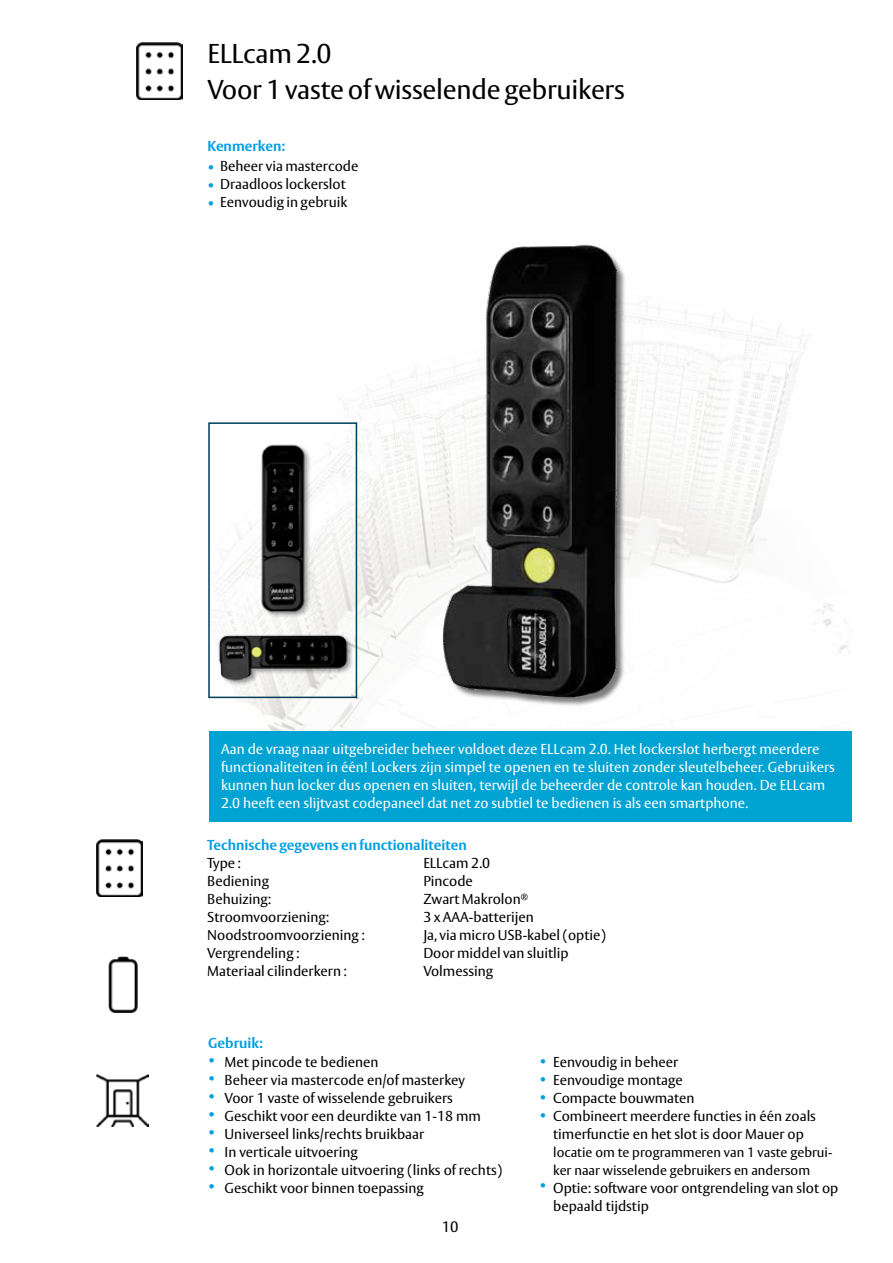
<style>
.page{position:relative;width:893px;height:1263px;background:#fff}
.page>*{position:absolute;margin:0;border:0;box-sizing:border-box;transform-origin:0 0}
.t1{font:27px/36px "ASSA Vesta";letter-spacing:-.01em;color:#000}
.t2{font:15px "ASSA Vesta";color:#000}
.t3{font:14.25px/18px "ASSA Vesta";color:#000}
.t4{font:14.25px/18px "ASSA Vesta";color:#fff}
.t5{font:700 14.25px "ASSA Vesta";color:#009fe3}
.t6{font:italic 14.25px/18px "ASSA Vesta";color:#009fe3;text-align:justify}
.t7{font:13.5px/18px "ASSA Vesta";color:#000}
.s1{font-style:italic;color:#009fe3}
</style>
<div class="page">
<img style="left:208px;top:312px;width:640px;height:419px">
<div style="left:208px;top:422px;width:149px;height:276px;border:2px solid #003f59"></div>
<img style="left:404px;top:244px;width:259px;height:478px">
<img style="left:109px;top:956px;width:29px;height:56px">
<img style="left:97px;top:1075px;width:52px;height:52px">
<img style="left:246px;top:441px;width:73px;height:181px">
<div style="left:219px;top:634px;width:135px;height:52px;background:#000;opacity:.4"></div>
<img style="left:210px;top:626px;width:146px;height:58px">
<div style="left:209px;top:731px;width:642px;height:91px;background:#00a3d2"></div>
<img style="left:137px;top:43px;width:46px;height:56px">
<img style="left:96px;top:839px;width:46px;height:57px">
<h1 class="t1" style="left:207px;top:37px;width:419px">ELLcam 2.0<br>Voor 1 vaste of wisselende gebruikers</h1>
<p class="t5" style="left:207px;top:138px;width:79px">Kenmerken:</p>
<p class="t3" style="left:207px;top:157px;width:152px"><span class="s1">•</span> Beheer via mastercode</p>
<p class="t3" style="left:207px;top:175px;width:140px"><span class="s1">•</span> Draadloos lockerslot</p>
<p class="t3" style="left:207px;top:193px;width:141px"><span class="s1">•</span> Eenvoudig in gebruik</p>
<p class="t4" style="left:221px;top:740px;width:615px">Aan de vraag naar uitgebreider beheer voldoet deze ELLcam 2.0. Het lockerslot herbergt meerdere functionaliteiten in één! Lockers zijn simpel te openen en te sluiten zonder sleutelbeheer. Gebruikers kunnen hun locker dus openen en sluiten, terwijl de beheerder de controle kan houden. De ELLcam 2.0 heeft een slijtvast codepaneel dat net zo subtiel te bedienen is als een smartphone.</p>
<p class="t5" style="left:207px;top:836px;width:261px">Technische gegevens en functionaliteiten</p>
<p class="t3" style="left:207px;top:855px;width:35px">Type :</p>
<p class="t3" style="left:423px;top:855px;width:68px">ELLcam 2.0</p>
<p class="t3" style="left:207px;top:873px;width:63px">Bediening</p>
<p class="t3" style="left:423px;top:873px;width:51px">Pincode</p>
<p class="t3" style="left:207px;top:891px;width:66px">Behuizing:</p>
<p class="t3" style="left:423px;top:891px;width:106px">Zwart Makrolon<sup>®</sup></p>
<p class="t3" style="left:207px;top:909px;width:124px">Stroomvoorziening:</p>
<p class="t3" style="left:423px;top:909px;width:112px">3 x AAA-batterijen</p>
<p class="t3" style="left:207px;top:927px;width:159px">Noodstroomvoorziening :</p>
<p class="t3" style="left:423px;top:927px;width:184px">Ja, via micro USB-kabel (optie)</p>
<p class="t3" style="left:207px;top:945px;width:94px">Vergrendeling :</p>
<p class="t3" style="left:423px;top:945px;width:147px">Door middel van sluitlip</p>
<p class="t3" style="left:207px;top:963px;width:141px">Materiaal cilinderkern :</p>
<p class="t3" style="left:423px;top:963px;width:71px">Volmessing</p>
<p class="t5" style="left:208px;top:1035px;width:56px">Gebruik:</p>
<p class="t6" style="left:208px;top:1051px;width:9px">• • • • • • • •</p>
<p class="t3" style="left:225px;top:1054px;width:279px">Met pincode te bedienen<br>Beheer via mastercode en/of masterkey<br>Voor 1 vaste of wisselende gebruikers Geschikt voor een deurdikte van 1-18 mm Universeel links/rechts bruikbaar<br>In verticale uitvoering<br>Ook in horizontale uitvoering (links of rechts)<br>Geschikt voor binnen toepassing</p>
<p class="t2" style="left:442px;top:1218px;width:18px">10</p>
<p class="t6" style="left:540px;top:1051px;width:9px">• • • •</p>
<p class="t6" style="left:540px;top:1176px;width:9px">•</p>
<p class="t3" style="left:553px;top:1053px;width:264px">Eenvoudig in beheer<br>Eenvoudige montage<br>Compacte bouwmaten<br>Combineert meerdere functies in één zoals timerfunctie en het slot is door Mauer op</p>
<p class="t7" style="left:553px;top:1143px;width:281px">locatie om te programmeren van 1 vaste gebrui&shy;ker naar wisselende gebruikers en andersom</p>
<p class="t3" style="left:553px;top:1179px;width:287px">Optie: software voor ontgrendeling van slot op bepaald tijdstip</p>
</div>
